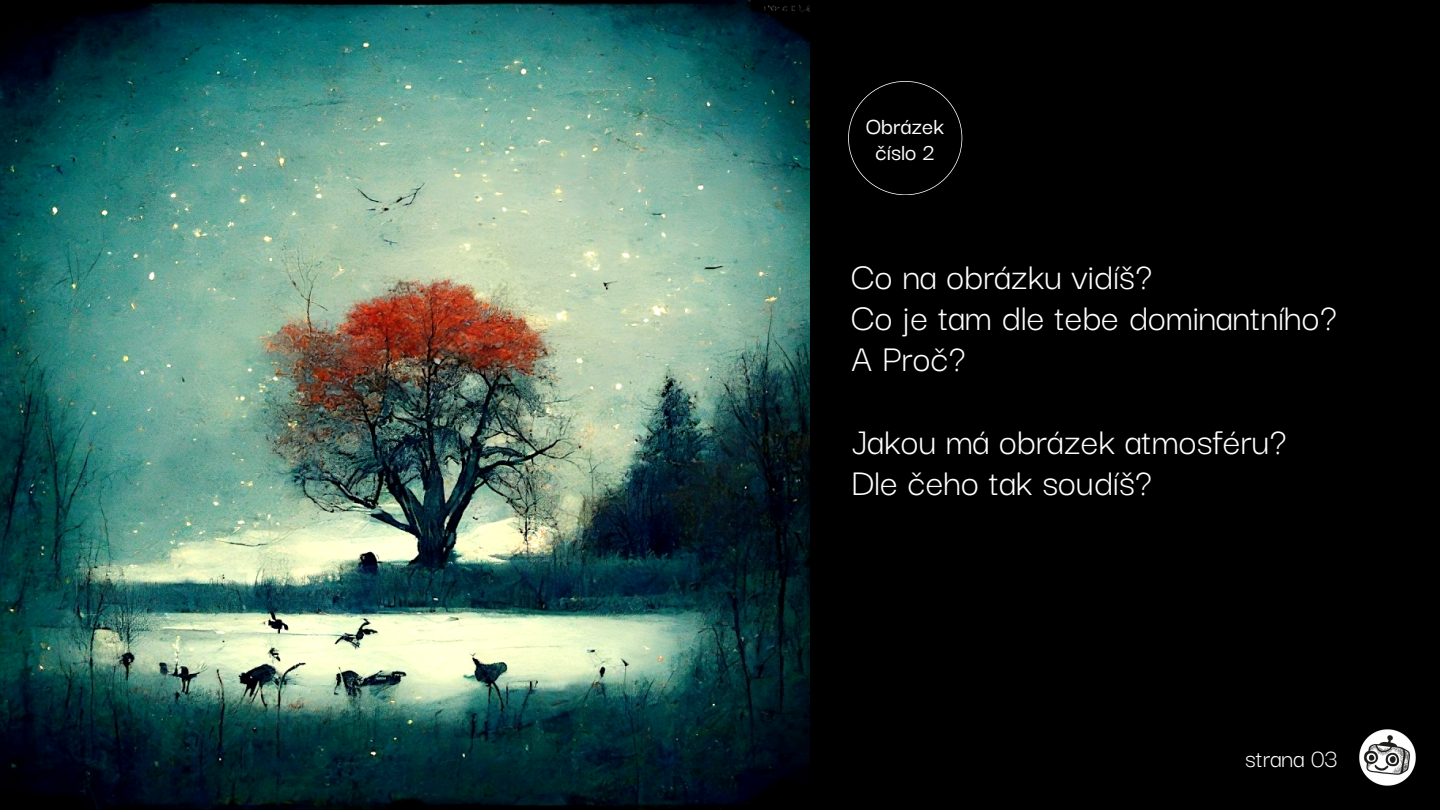
<style>
.page{position:relative;width:1440px;height:810px;background:#000}
.page>*{position:absolute;margin:0;border:0;box-sizing:border-box;transform-origin:0 0}
.t1{font:40px/41.2px "Darker Grotesque";color:#fff}
.t2{font:27px "Darker Grotesque";color:#fff}
.t3{font:500 25px/25.5px "Darker Grotesque";color:#fff;text-align:center}
</style>
<div class="page">
<svg style="left:848px;top:81px;width:114px;height:114px"></svg>
<img style="left:1359px;top:729px;width:56px;height:57px">
<img style="left:0;top:0;width:810px;height:810px">
<p class="t3" style="left:866px;top:112px;width:79px">Obrázek číslo 2</p>
<h1 class="t1" style="left:851px;top:253px;width:487px">Co na obrázku vidíš?<br>Co je tam dle tebe dominantního?<br>A Proč?</h1>
<p class="t1" style="left:851px;top:418px;width:437px">Jakou má obrázek atmosféru?<br>Dle čeho tak soudíš?</p>
<p class="t2" style="left:1245px;top:739px;width:94px">strana 03</p>
</div>
